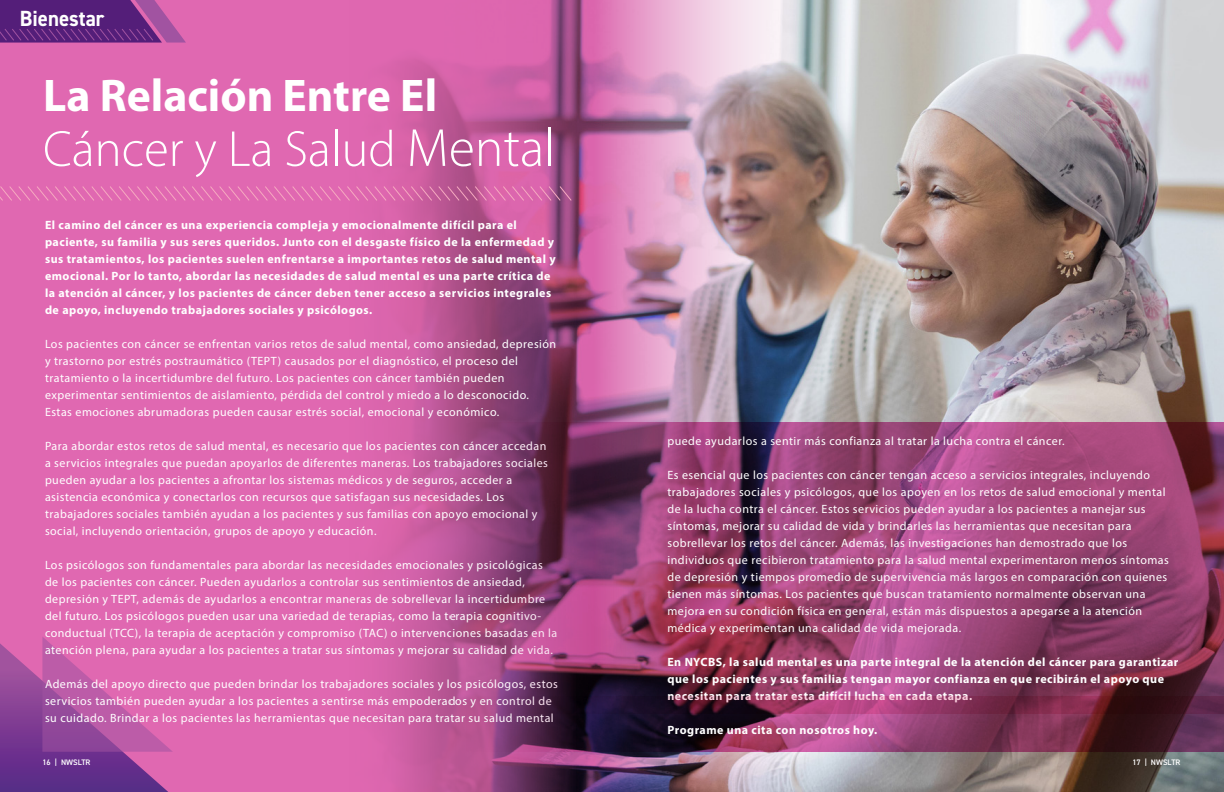
<style>
.page{position:relative;width:1224px;height:792px;background:#fff}
.page>*{position:absolute;margin:0;border:0;box-sizing:border-box;transform-origin:0 0}
._60pt_bold{font:300 51px "Myriad Pro";color:#fff}
._60pt_bold-2{font:700 46px "Myriad Pro";color:#fff}
.Quote_centered{font:700 22px "DIN2014";color:#fff;scale:.95 1}
.OWENS_-_Paragraph{font:12px/17px "Myriad Pro";letter-spacing:.04em;color:#fff}
.OWENS_-_Paragraph-2{font:700 12px/17px "Myriad Pro";letter-spacing:.04em;color:#fff}
.t1{font:600 8px "DIN2014";color:#fff}
.s1{font-size:54px}
</style>
<div class="page">
<img style="left:837px;top:0;width:387px;height:792px">
<img style="left:0;top:0;width:837px;height:792px">
<svg style="left:0;top:185px;width:573px;height:17px;background:#da6bac"></svg>
<svg style="left:0;top:637px;width:173px;height:155px;background:#a950a0"></svg>
<svg style="left:450px;top:423px;width:774px;height:329px;background:#8c3d6b"></svg>
<svg style="left:450px;top:696px;width:774px;height:18px;background:#67274a"></svg>
<svg style="left:0;top:0;width:186px;height:43px;background:#6f2e85"></svg>
<p class="Quote_centered" style="left:20px;top:4px;width:91px">Bienestar</p>
<p class="_60pt_bold-2" style="left:43px;top:65px;width:396px">La Relación Entre El</p>
<p class="_60pt_bold" style="left:43px;top:118px;width:514px">Cáncer y La Salud <span class="s1">Mental</span></p>
<p class="OWENS_-_Paragraph-2" style="left:45px;top:216px;width:512px">El camino del cáncer es una experiencia compleja y emocionalmente difícil para el paciente, su familia y sus seres queridos. Junto con el desgaste físico de la enfermedad y sus tratamientos, los pacientes suelen enfrentarse a importantes retos de salud mental y emocional. Por lo tanto, abordar las necesidades de salud mental es una parte crítica de la atención al cáncer, y los pacientes de cáncer deben tener acceso a servicios integrales de apoyo, incluyendo trabajadores sociales y psicólogos.</p>
<p class="OWENS_-_Paragraph" style="left:45px;top:335px;width:513px">Los pacientes con cáncer se enfrentan varios retos de salud mental, como ansiedad, depresión y trastorno por estrés postraumático (TEPT) causados por el diagnóstico, el proceso del tratamiento o la incertidumbre del futuro. Los pacientes con cáncer también pueden experimentar sentimientos de aislamiento, pérdida del control y miedo a lo desconocido.<br>Estas emociones abrumadoras pueden causar estrés social, emocional y económico.</p>
<p class="OWENS_-_Paragraph" style="left:45px;top:437px;width:505px">Para abordar estos retos de salud mental, es necesario que los pacientes con cáncer accedan a servicios integrales que puedan apoyarlos de diferentes maneras. Los trabajadores sociales pueden ayudar a los pacientes a afrontar los sistemas médicos y de seguros, acceder a asistencia económica y conectarlos con recursos que satisfagan sus necesidades. Los trabajadores sociales también ayudan a los pacientes y sus familias con apoyo emocional y social, incluyendo orientación, grupos de apoyo y educación.</p>
<p class="OWENS_-_Paragraph" style="left:45px;top:556px;width:514px">Los psicólogos son fundamentales para abordar las necesidades emocionales y psicológicas de los pacientes con cáncer. Pueden ayudarlos a controlar sus sentimientos de ansiedad, depresión y TEPT, además de ayudarlos a encontrar maneras de sobrellevar la incertidumbre del futuro. Los psicólogos pueden usar una variedad de terapias, como la terapia cognitivo&shy;conductual (TCC), la terapia de aceptación y compromiso (TAC) o intervenciones basadas en la atención plena, para ayudar a los pacientes a tratar sus síntomas y mejorar su calidad de vida.</p>
<p class="OWENS_-_Paragraph" style="left:45px;top:675px;width:514px">Además del apoyo directo que pueden brindar los trabajadores sociales y los psicólogos, estos servicios también pueden ayudar a los pacientes a sentirse más empoderados y en control de su cuidado. Brindar a los pacientes las herramientas que necesitan para tratar su salud mental</p>
<p class="OWENS_-_Paragraph" style="left:667px;top:432px;width:399px">puede ayudarlos a sentir más confianza al tratar la lucha contra el cáncer.</p>
<p class="OWENS_-_Paragraph" style="left:667px;top:466px;width:503px">Es esencial que los pacientes con cáncer tengan acceso a servicios integrales, incluyendo trabajadores sociales y psicólogos, que los apoyen en los retos de salud emocional y mental de la lucha contra el cáncer. Estos servicios pueden ayudar a los pacientes a manejar sus síntomas, mejorar su calidad de vida y brindarles las herramientas que necesitan para sobrellevar los retos del cáncer. Además, las investigaciones han demostrado que los individuos que recibieron tratamiento para la salud mental experimentaron menos síntomas de depresión y tiempos promedio de supervivencia más largos en comparación con quienes tienen más síntomas. Los pacientes que buscan tratamiento normalmente observan una mejora en su condición física en general, están más dispuestos a apegarse a la atención médica y experimentan una calidad de vida mejorada.</p>
<p class="OWENS_-_Paragraph-2" style="left:667px;top:653px;width:513px">En NYCBS, la salud mental es una parte integral de la atención del cáncer para garantizar que los pacientes y sus familias tengan mayor confianza en que recibirán el apoyo que necesitan para tratar esta difícil lucha en cada etapa.</p>
<p class="OWENS_-_Paragraph-2" style="left:667px;top:721px;width:211px">Programe una cita con nosotros hoy.</p>
<p class="t1" style="left:42px;top:757px;width:50px">16 | NWSLTR</p>
<p class="t1" style="left:1132px;top:757px;width:50px">17 | NWSLTR</p>
</div>
